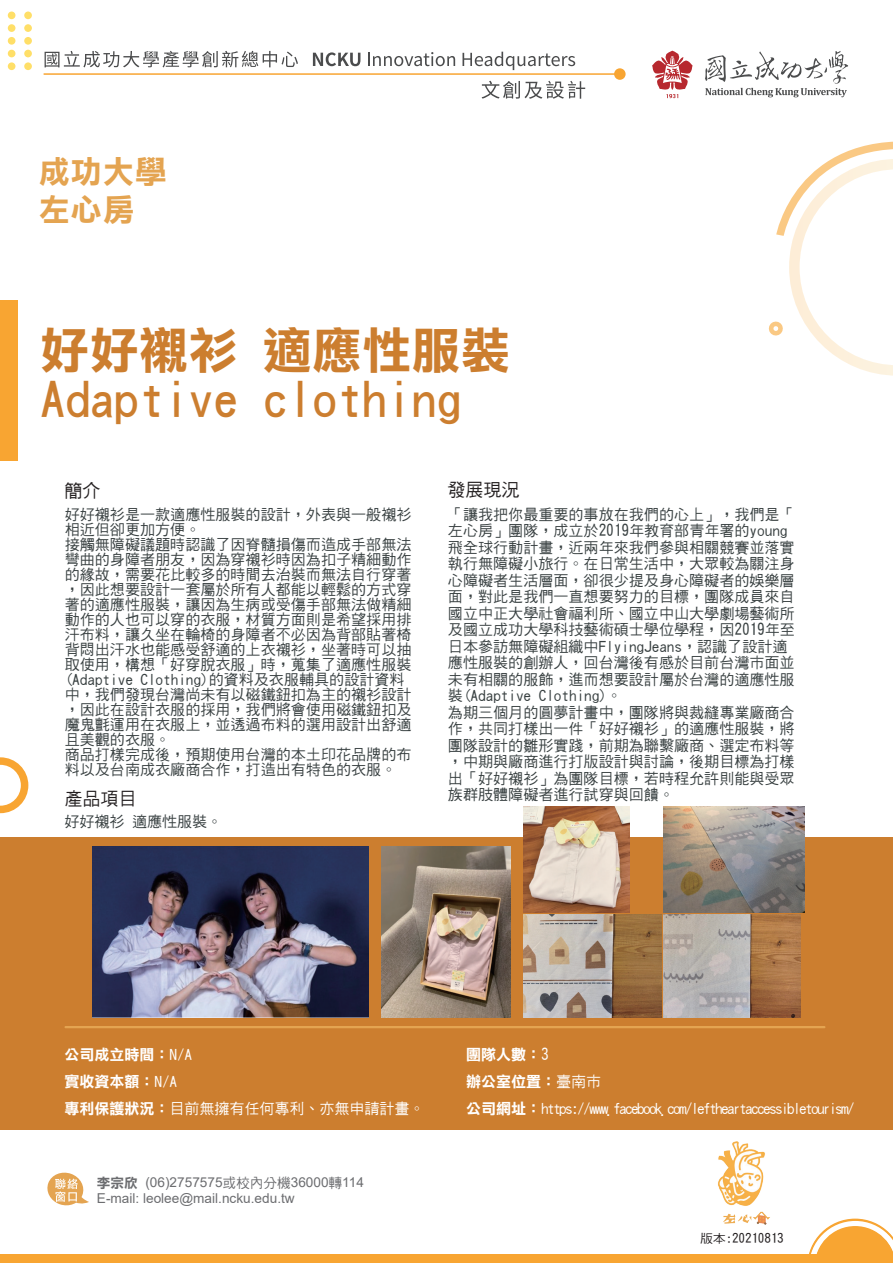
<style>
.page{position:relative;width:893px;height:1263px;background:#fff}
.page>*{position:absolute;margin:0;border:0;box-sizing:border-box;transform-origin:0 0}
.t1{font:49.5px "DF Li Hei Bd WIN BF";color:#cc7e2f}
.t2{font:31.5px/37.7px "DF Li Hei Bd WIN BF";letter-spacing:.025em;color:#e4a451}
.t3{font:18px "DF Hei Md HK BF";color:#231f20}
.t4{font:15px/15px "DF Hei Md HK BF";letter-spacing:.005em;color:#373f40}
.t5{font:15px "DF Hei Md HK BF";letter-spacing:-.1em;color:#fff}
.t6{font:15px/27px "DF Li Hei Bd HK BF";color:#fff}
.t7{font:15px "DF Hei Md HK BF";color:#fff}
.t8{font:13.65px/16.4px "Arial";color:#6c6d70}
.t9{font:12px "DF Hei Md HK BF";color:#231f20;scale:1.07 1}
.s1{font-family:"DF Hei Md HK BF"}
.s2{font-family:"DF Li Hei Bd HK BF"}
.s3{font-family:"DF Li Hei Bd WIN BF"}
</style>
<div class="page">
<div style="left:0;top:300px;width:18px;height:161px;background:#f8a532"></div>
<svg style="left:0;top:757px;width:28px;height:56px"></svg>
<div style="left:24px;top:62px;width:8px;height:8px;background:#ffdf68;border-radius:50%"></div>
<div style="left:24px;top:50px;width:8px;height:7px;background:#ffdf68;border-radius:50%"></div>
<div style="left:24px;top:37px;width:8px;height:8px;background:#ffdf68;border-radius:50%"></div>
<div style="left:24px;top:24px;width:8px;height:8px;background:#ffdf68;border-radius:50%"></div>
<div style="left:24px;top:12px;width:8px;height:7px;background:#ffdf68;border-radius:50%"></div>
<div style="left:8px;top:62px;width:7px;height:8px;background:#ffdf68;border-radius:50%"></div>
<div style="left:8px;top:50px;width:7px;height:7px;background:#ffdf68;border-radius:50%"></div>
<div style="left:8px;top:37px;width:7px;height:8px;background:#ffdf68;border-radius:50%"></div>
<div style="left:8px;top:24px;width:7px;height:8px;background:#ffdf68;border-radius:50%"></div>
<div style="left:8px;top:12px;width:7px;height:7px;background:#ffdf68;border-radius:50%"></div>
<svg style="left:769px;top:141px;width:124px;height:235px"></svg>
<div style="left:0;top:1254px;width:893px;height:9px;background:#f8a532"></div>
<hr style="left:44px;top:73px;width:576px;height:2px;background:#f8a532">
<div style="left:614px;top:68px;width:12px;height:12px;background:#f8a532;border-radius:50%"></div>
<svg style="left:45px;top:51px;width:253px;height:17px"></svg>
<svg style="left:313px;top:52px;width:47px;height:14px"></svg>
<svg style="left:368px;top:52px;width:87px;height:14px"></svg>
<svg style="left:462px;top:52px;width:113px;height:18px"></svg>
<svg style="left:482px;top:81px;width:103px;height:18px"></svg>
<svg style="left:705px;top:51px;width:143px;height:46px"></svg>
<svg style="left:652px;top:51px;width:40px;height:47px"></svg>
<div style="left:0;top:838px;width:893px;height:292px;background:#cc7e2f"></div>
<svg style="left:47px;top:1172px;width:42px;height:34px"></svg>
<hr style="left:65px;top:1026px;width:760px;height:2px;background:#e4a451">
<svg style="left:809px;top:1218px;width:84px;height:36px"></svg>
<img style="left:718px;top:1141px;width:52px;height:84px">
<img style="left:92px;top:846px;width:277px;height:172px">
<img style="left:663px;top:807px;width:141px;height:105px">
<img style="left:663px;top:914px;width:138px;height:104px">
<img style="left:524px;top:914px;width:137px;height:104px">
<img style="left:382px;top:846px;width:128px;height:172px">
<img style="left:524px;top:807px;width:105px;height:105px">
<h2 class="t2" style="left:38px;top:153px;width:130px">成功大學左心房</h2>
<h1 class="t1" style="left:40px;top:325px;width:472px">好好襯衫 適應性服裝</h1>
<h1 class="t1" style="left:40px;top:376px;width:422px">Adaptive clothing</h1>
<p class="t3" style="left:65px;top:482px;width:37px">簡介</p>
<p class="t3" style="left:447px;top:480px;width:73px">發展現況</p>
<p class="t4" style="left:65px;top:507px;width:348px">好好襯衫是一款適應性服裝的設計，外表與一般襯衫相近但卻更加方便。<br>接觸無障礙議題時認識了因脊髓損傷而造成手部無法彎曲的身障者朋友，因為穿襯衫時因為扣子精細動作的緣故，需要花比較多的時間去治裝而無法自行穿著，因此想要設計一套屬於所有人都能以輕鬆的方式穿著的適應性服裝，讓因為生病或受傷手部無法做精細動作的人也可以穿的衣服，材質方面則是希望採用排汗布料，讓久坐在輪椅的身障者不必因為背部貼著椅背悶出汗水也能感受舒適的上衣襯衫，坐著時可以抽取使用，構想「好穿脫衣服」時，蒐集了適應性服裝(Adaptive Clothing)的資料及衣服輔具的設計資料中，我們發現台灣尚未有以磁鐵鈕扣為主的襯衫設計，因此在設計衣服的採用，我們將會使用磁鐵鈕扣及魔鬼氈運用在衣服上，並透過布料的選用設計出舒適且美觀的衣服。<br>商品打樣完成後，預期使用台灣的本土印花品牌的布料以及台南成衣廠商合作，打造出有特色的衣服。</p>
<p class="t4" style="left:448px;top:506px;width:348px;line-height:16.5px">「讓我把你最重要的事放在我們的心上」，我們是「左心房」團隊，成立於2019年教育部青年署的young飛全球行動計畫，近兩年來我們參與相關競賽並落實執行無障礙小旅行。在日常生活中，大眾較為關注身心障礙者生活層面，卻很少提及身心障礙者的娛樂層面，對此是我們一直想要努力的目標，團隊成員來自國立中正大學社會福利所、國立中山大學劇場藝術所及國立成功大學科技藝術碩士學位學程，因2019年至日本參訪無障礙組織中FlyingJeans，認識了設計適應性服裝的創辦人，回台灣後有感於目前台灣市面並未有相關的服飾，進而想要設計屬於台灣的適應性服裝(Adaptive Clothing)。<br>為期三個月的圓夢計畫中，團隊將與裁縫專業廠商合作，共同打樣出一件「好好襯衫」的適應性服裝，將團隊設計的雛形實踐，前期為聯繫廠商、選定布料等，中期與廠商進行打版設計與討論，後期目標為打樣出「好好襯衫」為團隊目標，若時程允許則能與受眾</p>
<p class="t3" style="left:65px;top:789px;width:73px">產品項目</p>
<p class="t4" style="left:448px;top:787px;width:228px">族群肢體障礙者進行試穿與回饋。</p>
<p class="t4" style="left:65px;top:814px;width:159px">好好襯衫 適應性服裝。</p>
<p class="t6" style="left:65px;top:1041px;width:129px">公司成立時間：<span class="s1">N/A</span>實收資本額：<span class="s1">N/A</span></p>
<p class="t7" style="left:65px;top:1100px;width:362px"><span class="s2">專利保護狀況：</span>目前無擁有任何專利、亦無申請計畫。</p>
<p class="t8" style="left:97px;top:1174px;width:269px"><span class="s3">李宗欣</span> (06)2757575<span class="s1">或校內分機</span>36000<span class="s1">轉</span>114<br>E-mail: leolee@mail.ncku.edu.tw</p>
<p class="t6" style="left:466px;top:1041px;width:136px">團隊人數：<span class="s1">3<br></span>辦公室位置：<span class="s1">臺南市</span></p>
<p class="t5" style="left:466px;top:1100px;width:390px"><span class="s2">公司網址：</span>https://www.facebook.com/leftheartaccessibletourism/</p>
<p class="t9" style="left:700px;top:1232px;width:80px">版本:20210813</p>
</div>
